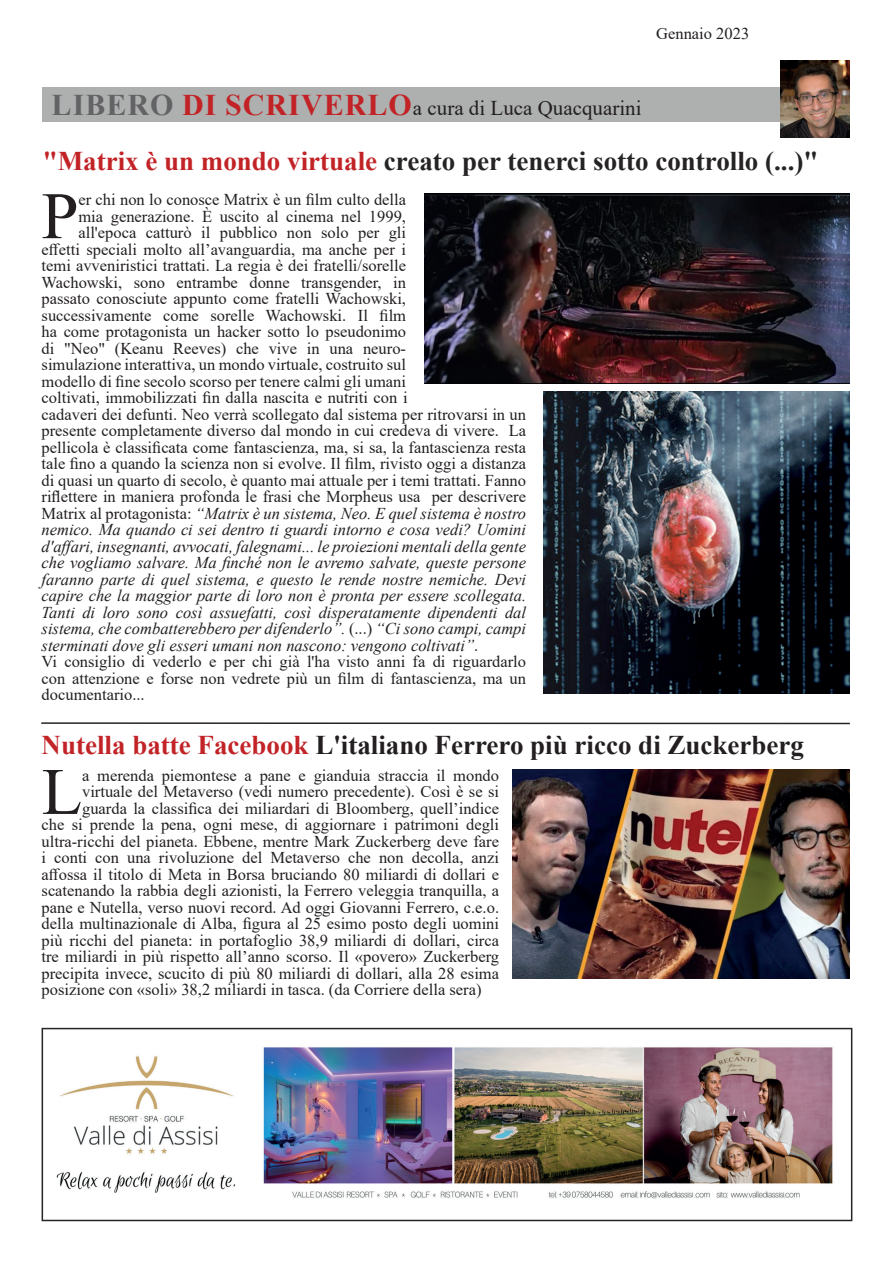
<style>
.page{position:relative;width:893px;height:1263px;background:#fff}
.page>*{position:absolute;margin:0;border:0;box-sizing:border-box;transform-origin:0 0}
.t1{font:66.3px "Times New Roman";color:#231f20}
.t2{font:700 27px "Times New Roman";color:#262324}
.t3{font:700 27px "Times New Roman";color:#231f20}
.t4{font:21px "Times New Roman";color:#231f20}
.t5{font:16.5px "Times New Roman";color:#231f20}
.t6{font:italic 16.5px "Times New Roman";color:#231f20}
.s1{font-weight:700;font-size:30px;color:#636366}
.s2{font-weight:700;font-size:30px;color:#c22326}
.s3{color:#c22326}
.s4{font-style:normal}
</style>
<div class="page">
<div style="left:42px;top:87px;width:807px;height:34px;background:#aeb0b0"></div>
<img style="left:780px;top:60px;width:69px;height:78px">
<img style="left:424px;top:194px;width:425px;height:189px">
<img style="left:544px;top:392px;width:305px;height:301px">
<img style="left:512px;top:769px;width:337px;height:210px">
<img style="left:56px;top:1047px;width:777px;height:152px">
<div style="left:42px;top:1028px;width:810px;height:193px;border:2px solid #262324"></div>
<hr style="left:41px;top:722px;width:809px;height:2px;background:#262324">
<p class="t5" style="left:656px;top:21px;width:95px">Gennaio 2023</p>
<p class="t4" style="left:52px;top:93px;width:591px"><span class="s1">LIBERO</span> <span class="s2">DI SCRIVERLO</span>a cura di Luca Quacquarini</p>
<h2 class="t2" style="left:43px;top:141px;width:777px"><span class="s3">"Matrix è un mondo virtuale</span> creato per tenerci sotto controllo (...)"</h2>
<h1 class="t1" style="left:42px;top:169px;width:38px">P</h1>
<p class="t5" style="left:78px;top:188px;width:329px">er chi non lo conosce Matrix è un film culto della</p>
<p class="t5" style="left:78px;top:204px;width:329px">mia generazione. È uscito al cinema nel 1999,</p>
<p class="t5" style="left:78px;top:221px;width:329px">all'epoca catturò il pubblico non solo per gli</p>
<p class="t5" style="left:42px;top:237px;width:366px">effetti speciali molto all’avanguardia, ma anche per i</p>
<p class="t5" style="left:42px;top:254px;width:366px">temi avveniristici trattati. La regia è dei fratelli/sorelle</p>
<p class="t5" style="left:42px;top:270px;width:366px">Wachowski, sono entrambe donne transgender, in</p>
<p class="t5" style="left:42px;top:287px;width:366px">passato conosciute appunto come fratelli Wachowski,</p>
<p class="t5" style="left:42px;top:303px;width:366px">successivamente come sorelle Wachowski. Il film</p>
<p class="t5" style="left:42px;top:320px;width:366px">ha come protagonista un hacker sotto lo pseudonimo</p>
<p class="t5" style="left:42px;top:336px;width:366px">di "Neo" (Keanu Reeves) che vive in una neuro-</p>
<p class="t5" style="left:42px;top:353px;width:366px">simulazione interattiva, un mondo virtuale, costruito sul</p>
<p class="t5" style="left:42px;top:369px;width:366px">modello di fine secolo scorso per tenere calmi gli umani</p>
<p class="t5" style="left:42px;top:386px;width:368px">coltivati, immobilizzati fin dalla nascita e nutriti con i</p>
<p class="t5" style="left:42px;top:402px;width:486px">cadaveri dei defunti. Neo verrà scollegato dal sistema per ritrovarsi in un</p>
<p class="t5" style="left:42px;top:419px;width:486px">presente completamente diverso dal mondo in cui credeva di vivere. La</p>
<p class="t5" style="left:42px;top:435px;width:486px">pellicola è classificata come fantascienza, ma, si sa, la fantascienza resta</p>
<p class="t5" style="left:42px;top:452px;width:486px">tale fino a quando la scienza non si evolve. Il film, rivisto oggi a distanza</p>
<p class="t5" style="left:42px;top:468px;width:486px">di quasi un quarto di secolo, è quanto mai attuale per i temi trattati. Fanno</p>
<p class="t5" style="left:42px;top:485px;width:486px">riflettere in maniera profonda le frasi che Morpheus usa per descrivere</p>
<p class="t6" style="left:42px;top:502px;width:486px"><span class="s4">Matrix al protagonista:</span> “Matrix è un sistema, Neo. E quel sistema è nostro</p>
<p class="t6" style="left:42px;top:518px;width:486px">nemico. Ma quando ci sei dentro ti guardi intorno e cosa vedi? Uomini</p>
<p class="t6" style="left:42px;top:535px;width:486px">d'affari, insegnanti, avvocati, falegnami... le proiezioni mentali della gente</p>
<p class="t6" style="left:42px;top:551px;width:486px">che vogliamo salvare. Ma finché non le avremo salvate, queste persone</p>
<p class="t6" style="left:42px;top:568px;width:486px">faranno parte di quel sistema, e questo le rende nostre nemiche. Devi</p>
<p class="t6" style="left:42px;top:584px;width:486px">capire che la maggior parte di loro non è pronta per essere scollegata.</p>
<p class="t6" style="left:42px;top:601px;width:486px">Tanti di loro sono così assuefatti, così disperatamente dipendenti dal</p>
<p class="t6" style="left:42px;top:617px;width:486px">sistema, che combatterebbero per difenderlo”. <span class="s4">(...)</span> “Ci sono campi, campi</p>
<p class="t6" style="left:42px;top:634px;width:438px">sterminati dove gli esseri umani non nascono: vengono coltivati”<span class="s4">.</span></p>
<p class="t5" style="left:42px;top:650px;width:486px">Vi consiglio di vederlo e per chi già l'ha visto anni fa di riguardarlo</p>
<p class="t5" style="left:42px;top:666px;width:486px">con attenzione e forse non vedrete più un film di fantascienza, ma un</p>
<p class="t5" style="left:42px;top:683px;width:105px">documentario...</p>
<h2 class="t3" style="left:42px;top:726px;width:764px"><span class="s3">Nutella batte Facebook</span> L'italiano Ferrero più ricco di Zuckerberg</h2>
<h1 class="t1" style="left:42px;top:745px;width:42px">L</h1>
<p class="t5" style="left:82px;top:764px;width:418px">a merenda piemontese a pane e gianduia straccia il mondo</p>
<p class="t5" style="left:82px;top:780px;width:418px">virtuale del Metaverso (vedi numero precedente). Così è se si</p>
<p class="t5" style="left:82px;top:797px;width:418px">guarda la classifica dei miliardari di Bloomberg, quell’indice</p>
<p class="t5" style="left:42px;top:813px;width:459px">che si prende la pena, ogni mese, di aggiornare i patrimoni degli</p>
<p class="t5" style="left:42px;top:830px;width:459px">ultra-ricchi del pianeta. Ebbene, mentre Mark Zuckerberg deve fare</p>
<p class="t5" style="left:42px;top:846px;width:459px">i conti con una rivoluzione del Metaverso che non decolla, anzi</p>
<p class="t5" style="left:42px;top:863px;width:459px">affossa il titolo di Meta in Borsa bruciando 80 miliardi di dollari e</p>
<p class="t5" style="left:42px;top:879px;width:459px">scatenando la rabbia degli azionisti, la Ferrero veleggia tranquilla, a</p>
<p class="t5" style="left:42px;top:896px;width:459px">pane e Nutella, verso nuovi record. Ad oggi Giovanni Ferrero, c.e.o.</p>
<p class="t5" style="left:42px;top:912px;width:459px">della multinazionale di Alba, figura al 25 esimo posto degli uomini</p>
<p class="t5" style="left:42px;top:929px;width:459px">più ricchi del pianeta: in portafoglio 38,9 miliardi di dollari, circa</p>
<p class="t5" style="left:42px;top:945px;width:459px">tre miliardi in più rispetto all’anno scorso. Il «povero» Zuckerberg</p>
<p class="t5" style="left:42px;top:962px;width:459px">precipita invece, scucito di più 80 miliardi di dollari, alla 28 esima</p>
<p class="t5" style="left:42px;top:978px;width:441px">posizione con «soli» 38,2 miliardi in tasca. (da Corriere della sera)</p>
</div>
